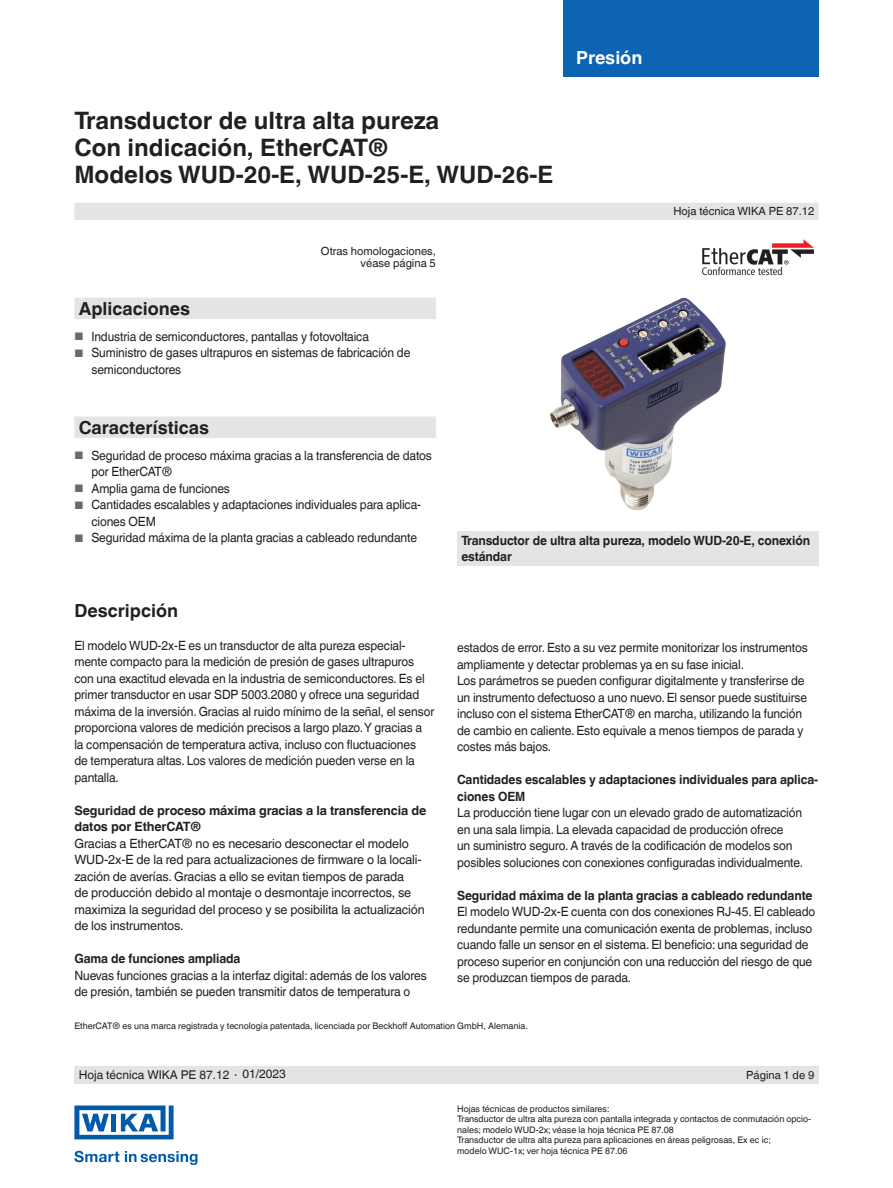
<style>
.page{position:relative;width:893px;height:1188px;background:#fff}
.page>*{position:absolute;margin:0;border:0;box-sizing:border-box;transform-origin:0 0}
.t1{font:700 24px/27px "Helvetica World";color:#231f20}
.t2{font:700 18px "Helvetica World";color:#231f20}
.t3{font:700 18px "Helvetica World";color:#fff}
.t4{font:12.75px/16.5px "Helvetica World";letter-spacing:-.01em;color:#231f20;scale:.95 1}
.t5{font:12.75px/16.5px "Helvetica World";letter-spacing:-.01em;color:#231f20}
.t6{font:700 12.75px/16.5px "Helvetica World";letter-spacing:-.01em;color:#231f20;scale:.95 1}
.t7{font:700 12.75px/16.5px "Helvetica World";letter-spacing:-.01em;color:#231f20}
.t8{font:12px "Helvetica World";color:#231f20}
.t9{font:11.25px/12.3px "Helvetica World";color:#231f20;text-align:right}
.t10{font:9px/10.5px "Helvetica World";color:#231f20}
.s1{font-size:10.8px;color:#676a71}
.s2{font-size:11.25px}
</style>
<div class="page">
<div style="left:563px;top:0;width:256px;height:76px;background:#0c64b2"></div>
<div style="left:74px;top:203px;width:745px;height:17px;background:#e2e4e5"></div>
<div style="left:74px;top:1066px;width:745px;height:18px;background:#e2e4e5"></div>
<svg style="left:74px;top:1151px;width:45px;height:11px"></svg>
<svg style="left:125px;top:1151px;width:72px;height:14px"></svg>
<svg style="left:74px;top:1106px;width:100px;height:33px"></svg>
<div style="left:457px;top:531px;width:362px;height:35px;background:#e2e4e5"></div>
<img style="left:550px;top:298px;width:176px;height:212px">
<svg style="left:74px;top:298px;width:362px;height:140px"></svg>
<img style="left:702px;top:239px;width:112px;height:37px">
<h1 class="t1" style="left:74px;top:107px;width:480px">Transductor de ultra alta pureza<br>Con indicación, EtherCAT®<br>Modelos WUD-20-E, WUD-25-E, WUD-26-E</h1>
<p class="t9" style="left:321px;top:244px;width:116px">Otras homologaciones, véase página 5</p>
<h2 class="t2" style="left:79px;top:298px;width:113px">Aplicaciones</h2>
<p class="t4" style="left:74px;top:328px;width:312px"><span class="s1">■</span> Industria de semiconductores, pantallas y fotovoltaica</p>
<p class="t4" style="left:91px;top:345px;width:337px;text-indent:-17px"><span class="s1">■</span> Suministro de gases ultrapuros en sistemas de fabricación de semiconductores</p>
<h2 class="t3" style="left:576px;top:47px;width:68px">Presión</h2>
<p class="t9" style="left:673px;top:205px;width:142px">Hoja técnica WIKA PE 87.12</p>
<h2 class="t2" style="left:79px;top:417px;width:132px">Características</h2>
<p class="t4" style="left:91px;top:447px;width:360px;text-indent:-17px"><span class="s1">■</span> Seguridad de proceso máxima gracias a la transferencia de datos por EtherCAT®</p>
<p class="t4" style="left:74px;top:480px;width:165px"><span class="s1">■</span> Amplia gama de funciones</p>
<p class="t4" style="left:91px;top:497px;width:349px;text-indent:-17px"><span class="s1">■</span> Cantidades escalables y adaptaciones individuales para aplica&shy;ciones OEM</p>
<p class="t4" style="left:74px;top:530px;width:362px"><span class="s1">■</span> Seguridad máxima de la planta gracias a cableado redundante</p>
<h2 class="t2" style="left:74px;top:600px;width:105px">Descripción</h2>
<p class="t4" style="left:74px;top:637px;width:380px">El modelo WUD-2x-E es un transductor de alta pureza especial&shy;mente compacto para la medición de presión de gases ultrapuros con una exactitud elevada en la industria de semiconductores. Es el primer transductor en usar SDP 5003.2080 y ofrece una seguridad máxima de la inversión. Gracias al ruido mínimo de la señal, el sensor proporciona valores de medición precisos a largo plazo. Y gracias a la compensación de temperatura activa, incluso con fluctuaciones<br>de temperatura altas. Los valores de medición pueden verse en la pantalla.</p>
<p class="t7" style="left:74px;top:802px;width:353px">Seguridad de proceso máxima gracias a la transferencia de datos por EtherCAT®</p>
<p class="t5" style="left:74px;top:835px;width:352px">Gracias a EtherCAT® no es necesario desconectar el modelo WUD-2x-E de la red para actualizaciones de firmware o la locali&shy;zación de averías. Gracias a ello se evitan tiempos de parada<br>de producción debido al montaje o desmontaje incorrectos, se maximiza la seguridad del proceso y se posibilita la actualización de los instrumentos.</p>
<p class="t6" style="left:74px;top:951px;width:176px">Gama de funciones ampliada</p>
<p class="t4" style="left:74px;top:967px;width:373px">Nuevas funciones gracias a la interfaz digital: además de los valores de presión, también se pueden transmitir datos de temperatura o</p>
<p class="t6" style="left:461px;top:532px;width:369px">Transductor de ultra alta pureza, modelo WUD-20-E, conexión estándar</p>
<p class="t4" style="left:457px;top:640px;width:371px">estados de error. Esto a su vez permite monitorizar los instrumentos ampliamente y detectar problemas ya en su fase inicial.<br>Los parámetros se pueden configurar digitalmente y transferirse de un instrumento defectuoso a uno nuevo. El sensor puede sustituirse incluso con el sistema EtherCAT® en marcha, utilizando la función de cambio en caliente. Esto equivale a menos tiempos de parada y costes más bajos.</p>
<p class="t6" style="left:457px;top:772px;width:382px">Cantidades escalables y adaptaciones individuales para aplica&shy;ciones OEM</p>
<p class="t4" style="left:457px;top:805px;width:366px">La producción tiene lugar con un elevado grado de automatización en una sala limpia. La elevada capacidad de producción ofrece<br>un suministro seguro. A través de la codificación de modelos son posibles soluciones con conexiones configuradas individualmente.</p>
<p class="t6" style="left:457px;top:887px;width:376px">Seguridad máxima de la planta gracias a cableado redundante</p>
<p class="t4" style="left:457px;top:904px;width:379px">El modelo WUD-2x-E cuenta con dos conexiones RJ-45. El cableado redundante permite una comunicación exenta de problemas, incluso cuando falle un sensor en el sistema. El beneficio: una seguridad de proceso superior en conjunción con una reducción del riesgo de que se produzcan tiempos de parada.</p>
<p class="t10" style="left:74px;top:1020px;width:455px">EtherCAT® es una marca registrada y tecnología patentada, licenciada por Beckhoff Automation GmbH, Alemania.</p>
<p class="t8" style="left:79px;top:1068px;width:209px">Hoja técnica WIKA PE 87.12 <span class="s2">∙</span> 01/2023</p>
<p class="t9" style="left:746px;top:1068px;width:69px">Página 1 de 9</p>
<p class="t10" style="left:457px;top:1104px;width:356px">Hojas técnicas de productos similares:<br>Transductor de ultra alta pureza con pantalla integrada y contactos de conmutación opcio&shy;nales; modelo WUD-2x; véase la hoja técnica PE 87.08<br>Transductor de ultra alta pureza para aplicaciones en áreas peligrosas, Ex ec ic;<br>modelo WUC-1x; ver hoja técnica PE 87.06</p>
</div>
